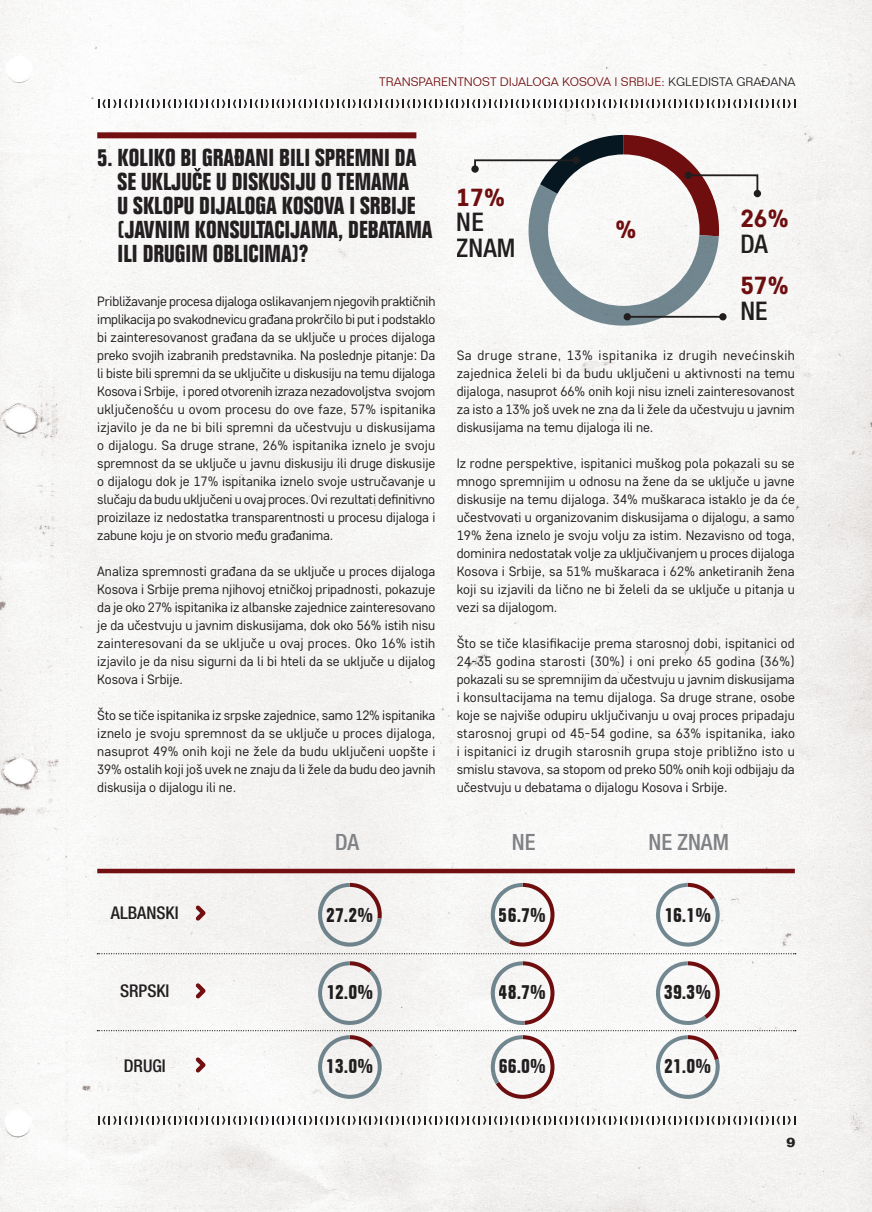
<style>
.page{position:relative;width:872px;height:1212px;background:#f6f6f5}
.page>*{position:absolute;margin:0;border:0;box-sizing:border-box;transform-origin:0 0}
.t1{font:267.15px "Chartwell Pies";color:#730f10}
.t2{font:89.25px/76.2px "Chartwell Pies";color:#730f10;text-align:justify}
.t3{font:500 condensed 25.65px/25.7px "Helvetica Neue LT Pro";color:#231f20}
.t4{font:800 24.75px "Core Sans D65";color:#730f10}
.Heading_2{font:700 condensed 24px/24px "Folio Std";color:#231f20}
.t5{font:500 condensed 22.5px "Helvetica Neue LT Pro";color:#808285}
.t6{font:700 condensed 20.55px "Folio BT";color:#231f20}
.t7{font:500 condensed 17.55px "Helvetica Neue LT Pro";color:#231f20}
.t8{font:13.5px/18px "Core Sans D35";letter-spacing:-.005em;color:#231f20;text-align:justify}
.t9{font:700 13.5px "Folio Std";color:#231f20}
.t10{font:300 12px "Folio BT";color:#730f10}
.s1{color:#231f20}
.s2{color:#758b95}
.s3{color:#071822}
.s4{color:#fff}
</style>
<div class="page">
<svg style="left:98px;top:100px;width:697px;height:8px"></svg>
<svg style="left:98px;top:1116px;width:697px;height:8px"></svg>
<div style="left:97px;top:132px;width:319px;height:6px;background:#730f10"></div>
<svg style="left:686px;top:173px;width:73px;height:22px"></svg>
<div style="left:684px;top:172px;width:8px;height:7px;background:#231f20;border-radius:50%"></div>
<div style="left:753px;top:190px;width:8px;height:7px;background:#231f20;border-radius:50%"></div>
<svg style="left:473px;top:158px;width:105px;height:13px"></svg>
<div style="left:572px;top:157px;width:8px;height:7px;background:#231f20;border-radius:50%"></div>
<div style="left:471px;top:165px;width:8px;height:8px;background:#231f20;border-radius:50%"></div>
<hr style="left:627px;top:316px;width:96px;height:2px;background:#231f20">
<div style="left:623px;top:313px;width:8px;height:7px;background:#231f20;border-radius:50%"></div>
<div style="left:719px;top:313px;width:7px;height:7px;background:#231f20;border-radius:50%"></div>
<hr style="left:97px;top:869px;width:698px;height:4px;background:#730f10">
<svg style="left:196px;top:905px;width:10px;height:16px"></svg>
<svg style="left:196px;top:983px;width:10px;height:15px"></svg>
<svg style="left:196px;top:1057px;width:10px;height:16px"></svg>
<svg style="left:97px;top:953px;width:699px;height:1px"></svg>
<svg style="left:97px;top:1030px;width:699px;height:1px"></svg>
<svg style="left:194px;top:168px;width:7px;height:3px"></svg>
<p class="t10" style="left:379px;top:74px;width:417px">TRANSPARENTNOST DIJALOGA KOSOVA I SRBIJE: <span class="s1">KGLEDISTA GRADANA</span></p>
<p class="Heading_2" style="left:118px;top:146px;width:316px;text-indent:-20px">5. KOLIKO BI GRAĐANI BILI SPREMNI DA<br>SE UKLJUCE U DISKUSIJU O TEMAMA<br>U SKLOPU DIJALOGA KOSOVA I SRBIJE (JAVNIM KONSULTACIJAMA, DEBATAMA<br>ILI DRUGIM OBLICIMA)?</p>
<p class="t8" style="left:97px;top:292px;width:340px">Približavanje procesa dijaloga oslikavanjem njegovih praktičnih implikacija po svakodnevicu građana prokrčilo bi put i podstaklo bi zainteresovanost građana da se uključe u proces dijaloga preko svojih izabranih predstavnika. Na poslednje pitanje: Da li biste bili spremni da se uključite u diskusiju na temu dijaloga Kosova i Srbije, i pored otvorenih izraza nezadovoljstva svojom uključenošću u ovom procesu do ove faze, 57% ispitanika izjavilo je da ne bi bili spremni da učestvuju u diskusijama o dijalogu. Sa druge strane, 26% ispitanika iznelo je svoju spremnost da se uključe u javnu diskusiju ili druge diskusije o dijalogu dok je 17% ispitanika iznelo svoje ustručavanje u slučaju da budu uključeni u ovaj proces. Ovi rezultati definitivno proizilaze iz nedostatka transparentnosti u procesu dijaloga i zabune koju je on stvorio među građanima.</p>
<p class="t8" style="left:97px;top:562px;width:340px">Analiza spremnosti građana da se uključe u proces dijaloga Kosova i Srbije prema njihovoj etničkoj pripadnosti, pokazuje da je oko 27% ispitanika iz albanske zajednice zainteresovano je da učestvuju u javnim diskusijama, dok oko 56% istih nisu zainteresovani da se uključe u ovaj proces. Oko 16% istih izjavilo je da nisu sigurni da li bi hteli da se uključe u dijalog Kosova i Srbije.</p>
<p class="t8" style="left:97px;top:706px;width:340px">Što se tiče ispitanika iz srpske zajednice, samo 12% ispitanika iznelo je svoju spremnost da se uključe u proces dijaloga, nasuprot 49% onih koji ne žele da budu uključeni uopšte i 39% ostalih koji još uvek ne znaju da li žele da budu deo javnih diskusija o dijalogu ili ne.</p>
<h1 class="t1" style="left:515px;top:66px;width:423px">26<span class="s2">5</span><span class="s3">17</span><span class="s4">J</span></h1>
<h3 class="t4" style="left:457px;top:181px;width:50px">17%</h3>
<h3 class="t3" style="left:457px;top:209px;width:60px">NE<br>ZNAM</h3>
<h3 class="t4" style="left:615px;top:213px;width:23px">%</h3>
<h3 class="t4" style="left:740px;top:202px;width:50px">26%</h3>
<h3 class="t3" style="left:740px;top:231px;width:29px">DA</h3>
<h3 class="t4" style="left:740px;top:269px;width:50px">57%</h3>
<h3 class="t3" style="left:740px;top:298px;width:29px">NE</h3>
<p class="t8" style="left:457px;top:346px;width:340px">Sa druge strane, 13% ispitanika iz drugih nevećinskih zajednica želeli bi da budu uključeni u aktivnosti na temu dijaloga, nasuprot 66% onih koji nisu izneli zainteresovanost za isto a 13% još uvek ne zna da li žele da učestvuju u javnim diskusijama na temu dijaloga ili ne.</p>
<p class="t8" style="left:457px;top:454px;width:340px">Iz rodne perspektive, ispitanici muškog pola pokazali su se mnogo spremnijim u odnosu na žene da se uključe u javne diskusije na temu dijaloga. 34% muškaraca istaklo je da će učestvovati u organizovanim diskusijama o dijalogu, a samo 19% žena iznelo je svoju volju za istim. Nezavisno od toga, dominira nedostatak volje za uključivanjem u proces dijaloga Kosova i Srbije, sa 51% muškaraca i 62% anketiranih žena koji su izjavili da lično ne bi želeli da se uključe u pitanja u vezi sa dijalogom.</p>
<p class="t8" style="left:457px;top:634px;width:340px">Što se tiče klasifikacije prema starosnoj dobi, ispitanici od 24-35 godina starosti (30%) i oni preko 65 godina (36%) pokazali su se spremnijim da učestvuju u javnim diskusijama i konsultacijama na temu dijaloga. Sa druge strane, osobe koje se najviše odupiru uključivanju u ovaj proces pripadaju starosnoj grupi od 45-54 godine, sa 63% ispitanika, iako i ispitanici iz drugih starosnih grupa stoje približno isto u smislu stavova, sa stopom od preko 50% onih koji odbijaju da učestvuju u debatama o dijalogu Kosova i Srbije.</p>
<p class="t7" style="left:111px;top:903px;width:69px">ALBANSKI</p>
<p class="t7" style="left:120px;top:980px;width:51px">SRPSKI</p>
<p class="t7" style="left:124px;top:1055px;width:43px">DRUGI</p>
<p class="t5" style="left:335px;top:828px;width:26px">DA</p>
<p class="t5" style="left:512px;top:828px;width:25px">NE</p>
<h2 class="t2" style="left:313px;top:874px;width:480px">27<span class="s2">73</span><span class="s4">T</span> 57<span class="s2">43</span><span class="s4">T</span> 16<span class="s2">84</span><span class="s4">T </span>12<span class="s2">88</span><span class="s4">T</span> 49<span class="s2">51</span><span class="s4">T</span> 40<span class="s2">60</span><span class="s4">T </span>13<span class="s2">87</span><span class="s4">T</span> 66<span class="s2">34</span><span class="s4">T</span> 21<span class="s2">79</span><span class="s4">T</span></h2>
<p class="t5" style="left:648px;top:828px;width:82px">NE ZNAM</p>
<h3 class="t6" style="left:326px;top:902px;width:48px">27.2%</h3>
<h3 class="t6" style="left:499px;top:902px;width:48px">56.7%</h3>
<h3 class="t6" style="left:664px;top:902px;width:48px">16.1%</h3>
<h3 class="t6" style="left:664px;top:979px;width:48px">39.3%</h3>
<h3 class="t6" style="left:326px;top:979px;width:48px">12.0%</h3>
<h3 class="t6" style="left:499px;top:979px;width:48px">48.7%</h3>
<p class="t6" style="left:326px;top:1054px;width:48px">13.0%</p>
<p class="t6" style="left:499px;top:1054px;width:48px">66.0%</p>
<p class="t6" style="left:664px;top:1054px;width:48px">21.0%</p>
<p class="t9" style="left:786px;top:1134px;width:11px">9</p>
</div>
